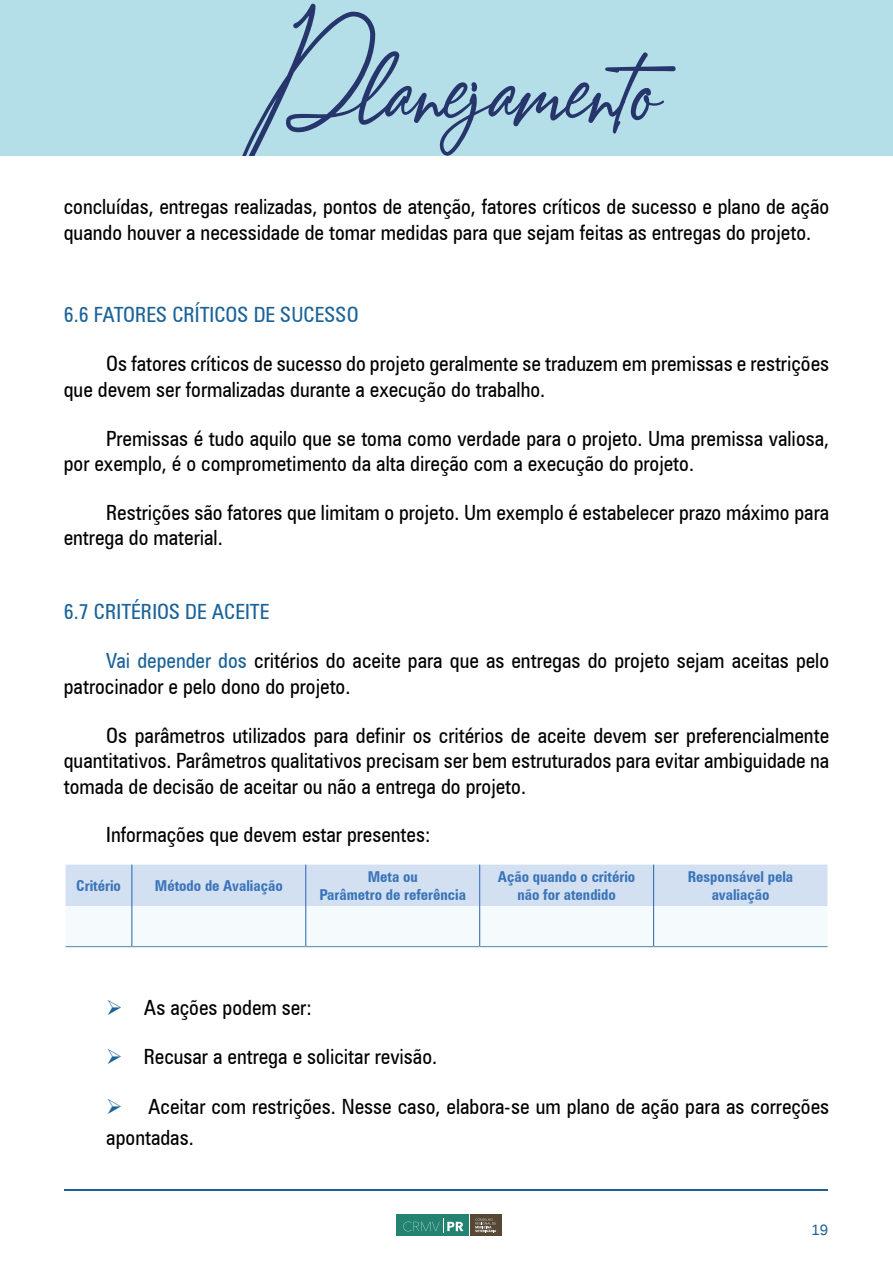
<style>
.page{position:relative;width:893px;height:1263px;background:#fff}
.page>*{position:absolute;margin:0;border:0;box-sizing:border-box;transform-origin:0 0}
.t1{font:132px "Amostely Signature";color:#26366c}
.t2{font:condensed 21px/25.5px "Zurich BT";color:#000}
.t3{font:condensed 21px "Zurich BT";color:#1b6399}
.t4{font:700 condensed 15px/18px "Zurich BT";color:#3974b9;text-align:center}
.t5{font:15px "Liberation Sans";color:#1b6399}
.s1{color:#1b6399}
</style>
<div class="page">
<div style="left:396px;top:1214px;width:73px;height:22px;background:#228371"></div>
<div style="left:470px;top:1214px;width:32px;height:22px;background:#564834"></div>
<svg style="left:475px;top:1218px;width:21px;height:14px"></svg>
<svg style="left:403px;top:1218px;width:60px;height:15px"></svg>
<hr style="left:65px;top:1189px;width:763px;height:2px;background:#1b6399">
<div style="left:0;top:0;width:893px;height:155px;background:#b5dfe8"></div>
<svg style="left:65px;top:865px;width:762px;height:81px"></svg>
<hr style="left:65px;top:946px;width:67px;height:1px;background:#5c97b4">
<hr style="left:132px;top:946px;width:174px;height:1px;background:#5c97b4">
<hr style="left:306px;top:946px;width:174px;height:1px;background:#5c97b4">
<hr style="left:480px;top:946px;width:174px;height:1px;background:#5c97b4">
<hr style="left:654px;top:946px;width:173px;height:1px;background:#5c97b4">
<hr style="left:131px;top:865px;width:1px;height:41px;background:#3974b9">
<hr style="left:305px;top:865px;width:1px;height:41px;background:#3974b9">
<hr style="left:479px;top:865px;width:1px;height:41px;background:#3974b9">
<hr style="left:653px;top:865px;width:1px;height:41px;background:#3974b9">
<hr style="left:131px;top:906px;width:1px;height:40px;background:#3974b9">
<hr style="left:305px;top:906px;width:1px;height:40px;background:#3974b9">
<hr style="left:479px;top:906px;width:1px;height:40px;background:#3974b9">
<hr style="left:653px;top:906px;width:1px;height:40px;background:#3974b9">
<h1 class="t1" style="left:230px;top:-21px;width:434px">Planejamento</h1>
<p class="t2" style="left:64px;top:194px;width:767px">concluídas, entregas realizadas, pontos de atenção, fatores críticos de sucesso e plano de ação quando houver a necessidade de tomar medidas para que sejam feitas as entregas do projeto.</p>
<p class="t3" style="left:64px;top:302px;width:296px">6.6 FATORES CRÍTICOS DE SUCESSO</p>
<p class="t2" style="left:64px;top:351px;width:767px;text-indent:43px">Os fatores críticos de sucesso do projeto geralmente se traduzem em premissas e restrições que devem ser formalizadas durante a execução do trabalho.</p>
<p class="t2" style="left:64px;top:425px;width:767px;text-indent:43px">Premissas é tudo aquilo que se toma como verdade para o projeto. Uma premissa valiosa, por exemplo, é o comprometimento da alta direção com a execução do projeto.</p>
<p class="t2" style="left:64px;top:499px;width:767px;text-indent:43px">Restrições são fatores que limitam o projeto. Um exemplo é estabelecer prazo máximo para entrega do material.</p>
<p class="t3" style="left:64px;top:598px;width:207px">6.7 CRITÉRIOS DE ACEITE</p>
<p class="t2" style="left:64px;top:648px;width:767px;text-indent:43px"><span class="s1">Vai depender dos</span> critérios do aceite para que as entregas do projeto sejam aceitas pelo patrocinador e pelo dono do projeto.</p>
<p class="t2" style="left:64px;top:722px;width:767px;text-align:justify;text-indent:43px">Os parâmetros utilizados para definir os critérios de aceite devem ser preferencialmente quantitativos. Parâmetros qualitativos precisam ser bem estruturados para evitar ambiguidade na tomada de decisão de aceitar ou não a entrega do projeto.</p>
<p class="t2" style="left:106px;top:821px;width:326px">Informações que devem estar presentes:</p>
<p class="t4" style="left:76px;top:876px;width:46px">Critério</p>
<p class="t4" style="left:155px;top:876px;width:129px">Método de Avaliação</p>
<p class="t4" style="left:319px;top:867px;width:148px">Meta ou<br>Parâmetro de referência</p>
<p class="t4" style="left:498px;top:867px;width:139px">Ação quando o critério não for atendido</p>
<p class="t4" style="left:688px;top:867px;width:107px">Responsável pela avaliação</p>
<p class="t2" style="left:106px;top:994px;width:207px"><span class="s1">➢</span> As ações podem ser:</p>
<p class="t2" style="left:106px;top:1044px;width:332px"><span class="s1">➢</span> Recusar a entrega e solicitar revisão.</p>
<p class="t2" style="left:106px;top:1090px;width:724px;line-height:31.5px"><span class="s1">➢</span> Aceitar com restrições. Nesse caso, elabora-se um plano de ação para as correções apontadas.</p>
<p class="t5" style="left:811px;top:1221px;width:18px">19</p>
</div>
